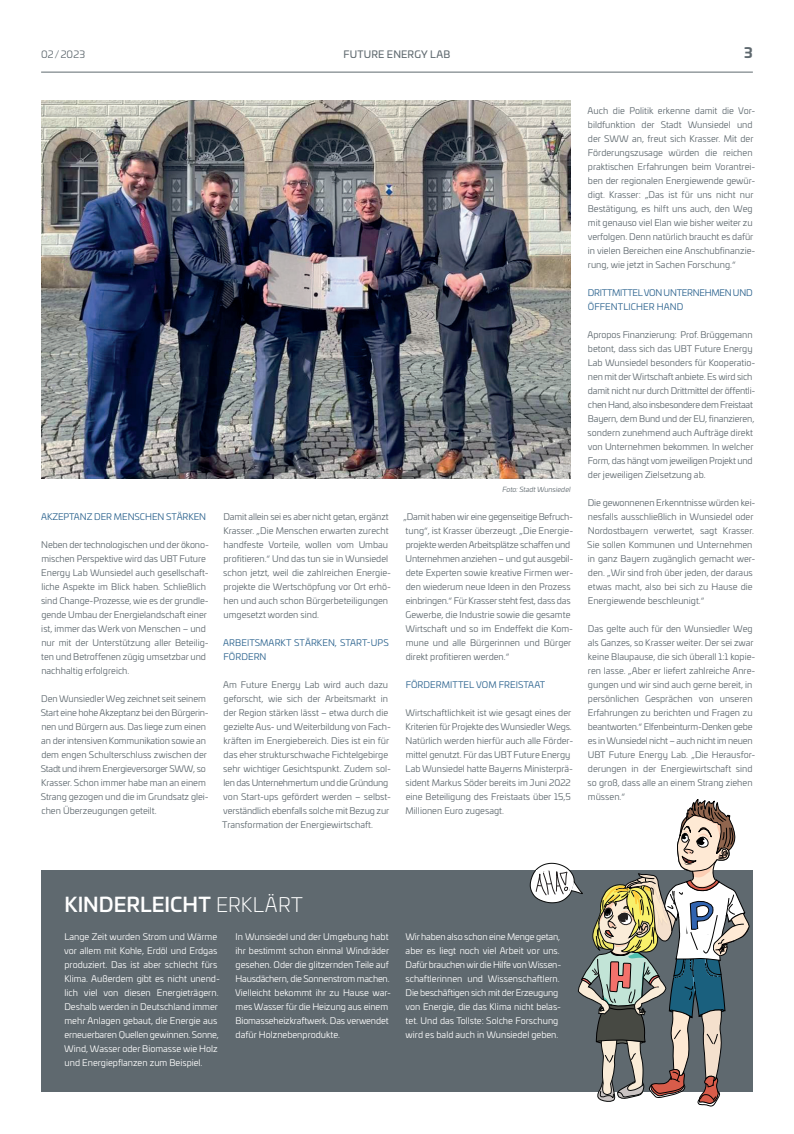
<style>
.page{position:relative;width:794px;height:1134px;background:#fff}
.page>*{position:absolute;margin:0;border:0;box-sizing:border-box;transform-origin:0 0}
.t1{font:500 20px "Univia Pro";color:#fff}
.t2{font:700 14px "Univia Pro";color:#5f696f}
.t3{font:10px "Univia Pro";letter-spacing:.02em;color:#5f696f}
.t4{font:10px "Univia Pro";letter-spacing:.01em;color:#5f696f}
.t5{font:9px/14px "Univia Pro";color:#5f696f}
.t6{font:9px/14px "Univia Pro";color:#fff}
.t7{font:9px/14px "Univia Pro";letter-spacing:.005em;color:#29618d}
.t8{font:9px/14px "Univia Pro";letter-spacing:-.025em;color:#29618d}
.t9{font:italic 7px "Univia Pro";color:#5f696f}
.s1{font-weight:300}
</style>
<div class="page">
<hr style="left:41px;top:72px;width:712px;height:1px;background:#5f696f">
<img style="left:41px;top:100px;width:529px;height:378px">
<div style="left:41px;top:870px;width:712px;height:221px;background:#5f696f"></div>
<svg style="left:529px;top:799px;width:220px;height:307px"></svg>
<p class="t4" style="left:41px;top:47px;width:45px">02/2023</p>
<p class="t3" style="left:343px;top:47px;width:108px">FUTURE ENERGY LAB</p>
<h2 class="t2" style="left:744px;top:41px;width:10px">3</h2>
<p class="t7" style="left:41px;top:509px;width:166px">AKZEPTANZ DER MENSCHEN STÄRKEN</p>
<p class="t5" style="left:41px;top:537px;width:169px">Neben der technologischen und der ökono&shy;mischen Perspektive wird das UBT Future Energy Lab Wunsiedel auch gesellschaft&shy;liche Aspekte im Blick haben. Schließlich sind Change-Prozesse, wie es der grundle&shy;gende Umbau der Energielandschaft einer ist, immer das Werk von Menschen – und nur mit der Unterstützung aller Beteilig&shy;ten und Betroffenen zügig umsetzbar und nachhaltig erfolgreich.</p>
<p class="t5" style="left:41px;top:691px;width:170px">Den Wunsiedler Weg zeichnet seit seinem Start eine hohe Akzeptanz bei den Bürgerin&shy;nen und Bürgern aus. Das liege zum einen an der intensiven Kommunikation sowie an dem engen Schulterschluss zwischen der Stadt und ihrem Energieversorger SWW, so Krasser. Schon immer habe man an einem Strang gezogen und die im Grundsatz glei&shy;chen Überzeugungen geteilt.</p>
<p class="t5" style="left:223px;top:509px;width:169px">Damit allein sei es aber nicht getan, ergänzt Krasser. „Die Menschen erwarten zurecht handfeste Vorteile, wollen vom Umbau profitieren.“ Und das tun sie in Wunsiedel schon jetzt, weil die zahlreichen Energie&shy;projekte die Wertschöpfung vor Ort erhö&shy;hen und auch schon Bürgerbeteiligungen umgesetzt worden sind.</p>
<p class="t7" style="left:223px;top:635px;width:167px">ARBEITSMARKT STÄRKEN, START-UPS<br>FÖRDERN</p>
<p class="t5" style="left:222px;top:677px;width:170px">Am Future Energy Lab wird auch dazu geforscht, wie sich der Arbeitsmarkt in der Region stärken lässt – etwa durch die gezielte Aus- und Weiterbildung von Fach&shy;kräften im Energiebereich. Dies ist ein für das eher strukturschwache Fichtelgebirge sehr wichtiger Gesichtspunkt. Zudem sol&shy;len das Unternehmertum und die Gründung von Start-ups gefördert werden – selbst&shy;verständlich ebenfalls solche mit Bezug zur Transformation der Energiewirtschaft.</p>
<p class="t9" style="left:502px;top:484px;width:70px">Foto: Stadt Wunsiedel</p>
<p class="t5" style="left:403px;top:509px;width:171px">„Damit haben wir eine gegenseitige Befruch&shy;tung“, ist Krasser überzeugt. „Die Energie&shy;projekte werden Arbeitsplätze schaffen und Unternehmen anziehen – und gut ausgebil&shy;dete Experten sowie kreative Firmen wer&shy;den wiederum neue Ideen in den Prozess einbringen.“ Für Krasser steht fest, dass das Gewerbe, die Industrie sowie die gesamte Wirtschaft und so im Endeffekt die Kom&shy;mune und alle Bürgerinnen und Bürger direkt profitieren werden.“</p>
<p class="t7" style="left:406px;top:677px;width:141px">FÖRDERMITTEL VOM FREISTAAT</p>
<p class="t5" style="left:405px;top:705px;width:169px">Wirtschaftlichkeit ist wie gesagt eines der Kriterien für Projekte des Wunsiedler Wegs.<br>Natürlich werden hierfür auch alle Förder&shy;mittel genutzt. Für das UBT Future Energy Lab Wunsiedel hatte Bayerns Ministerprä&shy;sident Markus Söder bereits im Juni 2022 eine Beteiligung des Freistaats über 15,5<br>Millionen Euro zugesagt.</p>
<p class="t5" style="left:587px;top:103px;width:169px">Auch die Politik erkenne damit die Vor&shy;bildfunktion der Stadt Wunsiedel und der SWW an, freut sich Krasser. Mit der Förderungszusage würden die reichen praktischen Erfahrungen beim Vorantrei&shy;ben der regionalen Energiewende gewür&shy;digt. Krasser: „Das ist für uns nicht nur Bestätigung, es hilft uns auch, den Weg mit genauso viel Elan wie bisher weiter zu verfolgen. Denn natürlich braucht es dafür in vielen Bereichen eine Anschubfinanzie&shy;rung, wie jetzt in Sachen Forschung.“</p>
<p class="t8" style="left:588px;top:286px;width:166px">DRITTMITTEL VON UNTERNEHMEN UND<br>ÖFFENTLICHER HAND</p>
<p class="t5" style="left:587px;top:328px;width:169px">Apropos Finanzierung: Prof. Brüggemann betont, dass sich das UBT Future Energy Lab Wunsiedel besonders für Kooperatio&shy;nen mit der Wirtschaft anbiete. Es wird sich damit nicht nur durch Drittmittel der öffentli&shy;chen Hand, also insbesondere dem Freistaat Bayern, dem Bund und der EU, finanzieren, sondern zunehmend auch Aufträge direkt von Unternehmen bekommen. In welcher Form, das hängt vom jeweiligen Projekt und der jeweiligen Zielsetzung ab.</p>
<p class="t5" style="left:587px;top:496px;width:170px">Die gewonnenen Erkenntnisse würden kei&shy;nesfalls ausschließlich in Wunsiedel oder Nordostbayern verwertet, sagt Krasser.<br>Sie sollen Kommunen und Unternehmen in ganz Bayern zugänglich gemacht wer&shy;den. „Wir sind froh über jeden, der daraus etwas macht, also bei sich zu Hause die Energiewende beschleunigt.“</p>
<p class="t5" style="left:587px;top:622px;width:169px">Das gelte auch für den Wunsiedler Weg als Ganzes, so Krasser weiter. Der sei zwar keine Blaupause, die sich überall 1:1 kopie&shy;ren lasse. „Aber er liefert zahlreiche Anre&shy;gungen und wir sind auch gerne bereit, in persönlichen Gesprächen von unseren Erfahrungen zu berichten und Fragen zu beantworten.“ Elfenbeinturm-Denken gebe es in Wunsiedel nicht – auch nicht im neuen UBT Future Energy Lab. „Die Herausfor&shy;derungen in der Energiewirtschaft sind so groß, dass alle an einem Strang ziehen müssen.“</p>
<h1 class="t1" style="left:64px;top:889px;width:240px">KINDERLEICHT <span class="s1">ERKLÄRT</span></h1>
<p class="t6" style="left:64px;top:929px;width:157px">Lange Zeit wurden Strom und Wärme vor allem mit Kohle, Erdöl und Erdgas produziert. Das ist aber schlecht fürs Klima. Außerdem gibt es nicht unend&shy;lich viel von diesen Energieträgern.<br>Deshalb werden in Deutschland immer mehr Anlagen gebaut, die Energie aus erneuerbaren Quellen gewinnen. Sonne, Wind, Wasser oder Biomasse wie Holz und Energiepflanzen zum Beispiel.</p>
<p class="t6" style="left:235px;top:929px;width:157px">In Wunsiedel und der Umgebung habt ihr bestimmt schon einmal Windräder gesehen. Oder die glitzernden Teile auf Hausdächern, die Sonnenstrom machen.<br>Vielleicht bekommt ihr zu Hause war&shy;mes Wasser für die Heizung aus einem Biomasseheizkraftwerk. Das verwendet dafür Holznebenprodukte.</p>
<p class="t6" style="left:405px;top:929px;width:157px">Wir haben also schon eine Menge getan, aber es liegt noch viel Arbeit vor uns.<br>Dafür brauchen wir die Hilfe von Wissen&shy;schaftlerinnen und Wissenschaftlern.<br>Die beschäftigen sich mit der Erzeugung von Energie, die das Klima nicht belas&shy;tet. Und das Tollste: Solche Forschung wird es bald auch in Wunsiedel geben.</p>
</div>
